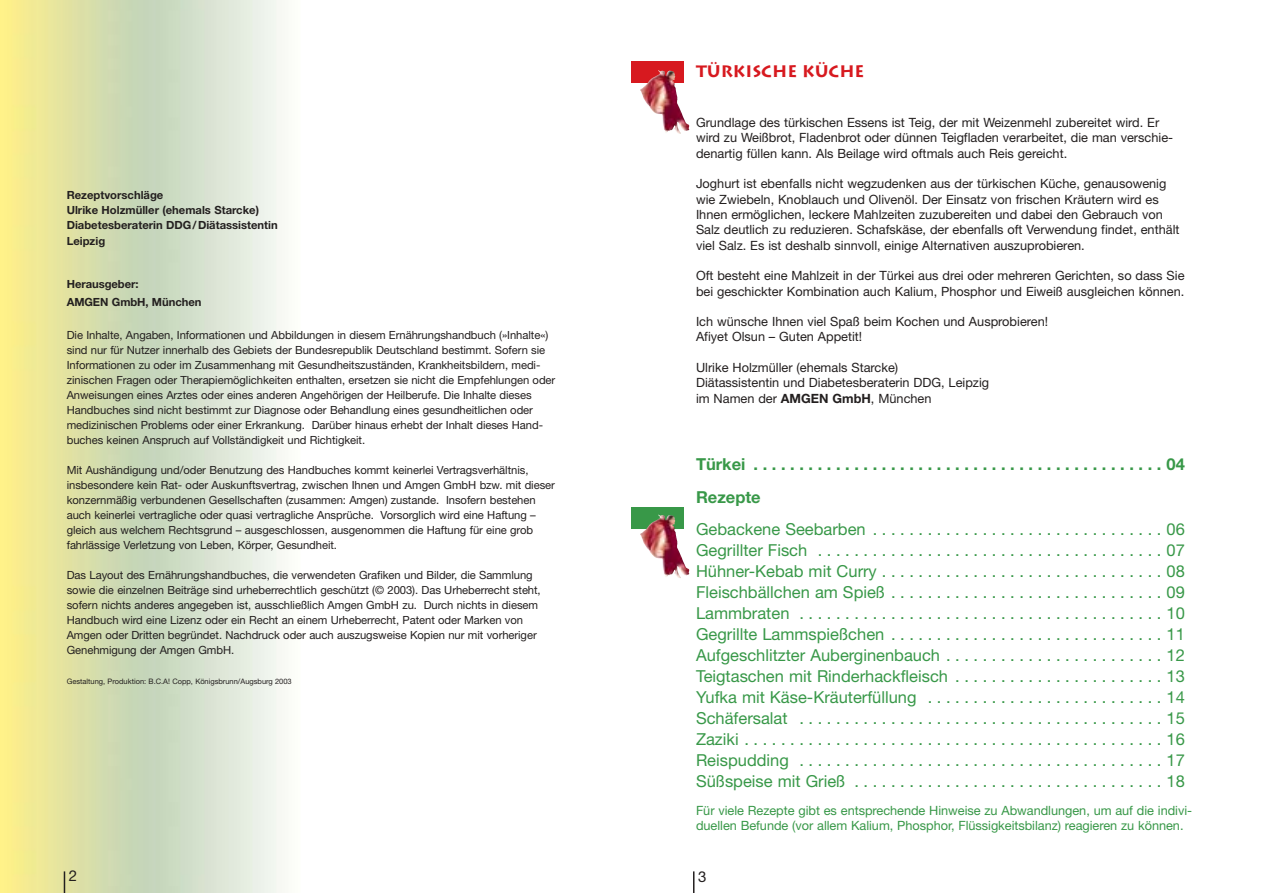
<style>
.page{position:relative;width:1263px;height:893px;background:#fff}
.page>*{position:absolute;margin:0;border:0;box-sizing:border-box;transform-origin:0 0}
.t1{font:16.5px/21px "Helvetica Neue";color:#389848;text-align:justify}
.t2{font:700 16.5px/33.8px "Helvetica Neue";color:#389848}
.t3{font:700 16.5px "Lithos";color:#d7191f}
.t4{font:15px "Helvetica Neue";color:#231f1f}
.t5{font:12.75px/15.3px "Helvetica Neue";color:#231f1f}
.t6{font:12.75px/15.3px "Helvetica Neue";letter-spacing:-.005em;color:#389848}
.t7{font:11.25px/15px "Helvetica Neue";letter-spacing:-.005em;color:#231f1f}
.t8{font:700 11.25px/15px "Helvetica Neue";color:#231f1f}
.t9{font:7.5px "Helvetica Neue";color:#231f1f}
.s1{font-weight:700}
</style>
<div class="page">
<img style="left:0;top:0;width:690px;height:892px">
<hr style="left:693px;top:871px;width:2px;height:21px;background:#231f1f">
<svg style="left:64px;top:871px;width:1px;height:21px"></svg>
<svg style="left:631px;top:61px;width:52px;height:22px"></svg>
<svg style="left:631px;top:507px;width:52px;height:21px"></svg>
<svg style="left:677px;top:122px;width:12px;height:9px"></svg>
<svg style="left:677px;top:566px;width:12px;height:9px"></svg>
<p class="t8" style="left:67px;top:189px;width:213px">Rezeptvorschläge<br>Ulrike Holzmüller (ehemals Starcke)<br>Diabetesberaterin DDG/Diätassistentin<br>Leipzig</p>
<p class="t8" style="left:67px;top:276px;width:136px;line-height:18px">Herausgeber:<br>AMGEN GmbH, München</p>
<p class="t7" style="left:67px;top:328px;width:490px">Die Inhalte, Angaben, Informationen und Abbildungen in diesem Ernährungshandbuch (»Inhalte«) sind nur für Nutzer innerhalb des Gebiets der Bundesrepublik Deutschland bestimmt. Sofern sie Informationen zu oder im Zusammenhang mit Gesundheitszuständen, Krankheitsbildern, medi&shy;zinischen Fragen oder Therapiemöglichkeiten enthalten, ersetzen sie nicht die Empfehlungen oder Anweisungen eines Arztes oder eines anderen Angehörigen der Heilberufe. Die Inhalte dieses Handbuches sind nicht bestimmt zur Diagnose oder Behandlung eines gesundheitlichen oder medizinischen Problems oder einer Erkrankung. Darüber hinaus erhebt der Inhalt dieses Hand&shy;buches keinen Anspruch auf Vollständigkeit und Richtigkeit.</p>
<p class="t7" style="left:67px;top:463px;width:490px">Mit Aushändigung und/oder Benutzung des Handbuches kommt keinerlei Vertragsverhältnis, insbesondere kein Rat- oder Auskunftsvertrag, zwischen Ihnen und Amgen GmbH bzw. mit dieser konzernmäßig verbundenen Gesellschaften (zusammen: Amgen) zustande. Insofern bestehen auch keinerlei vertragliche oder quasi vertragliche Ansprüche. Vorsorglich wird eine Haftung – gleich aus welchem Rechtsgrund – ausgeschlossen, ausgenommen die Haftung für eine grob fahrlässige Verletzung von Leben, Körper, Gesundheit.</p>
<p class="t7" style="left:67px;top:568px;width:476px">Das Layout des Ernährungshandbuches, die verwendeten Grafiken und Bilder, die Sammlung sowie die einzelnen Beiträge sind urheberrechtlich geschützt (© 2003). Das Urheberrecht steht, sofern nichts anderes angegeben ist, ausschließlich Amgen GmbH zu. Durch nichts in diesem Handbuch wird eine Lizenz oder ein Recht an einem Urheberrecht, Patent oder Marken von Amgen oder Dritten begründet. Nachdruck oder auch auszugsweise Kopien nur mit vorheriger Genehmigung der Amgen GmbH.</p>
<p class="t9" style="left:67px;top:678px;width:227px">Gestaltung, Produktion: B.C.A! Copp, Königsbrunn/Augsburg 2003</p>
<h1 class="t3" style="left:696px;top:61px;width:170px">TÜRKISCHE KÜCHE</h1>
<p class="t5" style="left:696px;top:116px;width:479px">Grundlage des türkischen Essens ist Teig, der mit Weizenmehl zubereitet wird. Er wird zu Weißbrot, Fladenbrot oder dünnen Teigfladen verarbeitet, die man verschie&shy;denartig füllen kann. Als Beilage wird oftmals auch Reis gereicht.</p>
<p class="t5" style="left:696px;top:177px;width:485px">Joghurt ist ebenfalls nicht wegzudenken aus der türkischen Küche, genausowenig wie Zwiebeln, Knoblauch und Olivenöl. Der Einsatz von frischen Kräutern wird es Ihnen ermöglichen, leckere Mahlzeiten zuzubereiten und dabei den Gebrauch von Salz deutlich zu reduzieren. Schafskäse, der ebenfalls oft Verwendung findet, enthält viel Salz. Es ist deshalb sinnvoll, einige Alternativen auszuprobieren.</p>
<p class="t5" style="left:696px;top:269px;width:490px">Oft besteht eine Mahlzeit in der Türkei aus drei oder mehreren Gerichten, so dass Sie bei geschickter Kombination auch Kalium, Phosphor und Eiweiß ausgleichen können.</p>
<p class="t5" style="left:696px;top:315px;width:354px">Ich wünsche Ihnen viel Spaß beim Kochen und Ausprobieren!<br>Afiyet Olsun – Guten Appetit!</p>
<p class="t5" style="left:696px;top:361px;width:295px">Ulrike Holzmüller (ehemals Starcke)<br>Diätassistentin und Diabetesberaterin DDG, Leipzig im Namen der <span class="s1">AMGEN GmbH</span>, München</p>
<h1 class="t2" style="left:696px;top:448px;width:490px">Türkei . . . . . . . . . . . . . . . . . . . . . . . . . . . . . . . . . . . . . . . . . . . . . 04<br>Rezepte</h1>
<p class="t1" style="left:696px;top:520px;width:490px">Gebackene Seebarben . . . . . . . . . . . . . . . . . . . . . . . . . . . . . . . . 06<br>Gegrillter Fisch . . . . . . . . . . . . . . . . . . . . . . . . . . . . . . . . . . . . . . 07<br>Hühner-Kebab mit Curry . . . . . . . . . . . . . . . . . . . . . . . . . . . . . . . 08<br>Fleischbällchen am Spieß . . . . . . . . . . . . . . . . . . . . . . . . . . . . . . 09<br>Lammbraten . . . . . . . . . . . . . . . . . . . . . . . . . . . . . . . . . . . . . . . . 10<br>Gegrillte Lammspießchen . . . . . . . . . . . . . . . . . . . . . . . . . . . . . . 11<br>Aufgeschlitzter Auberginenbauch . . . . . . . . . . . . . . . . . . . . . . . . 12<br>Teigtaschen mit Rinderhackfleisch . . . . . . . . . . . . . . . . . . . . . . . 13<br>Yufka mit Käse-Kräuterfüllung . . . . . . . . . . . . . . . . . . . . . . . . . . 14<br>Schäfersalat . . . . . . . . . . . . . . . . . . . . . . . . . . . . . . . . . . . . . . . . 15<br>Zaziki . . . . . . . . . . . . . . . . . . . . . . . . . . . . . . . . . . . . . . . . . . . . . . 16<br>Reispudding . . . . . . . . . . . . . . . . . . . . . . . . . . . . . . . . . . . . . . . . 17<br>Süßspeise mit Grieß . . . . . . . . . . . . . . . . . . . . . . . . . . . . . . . . . . 18</p>
<p class="t6" style="left:696px;top:803px;width:498px">Für viele Rezepte gibt es entsprechende Hinweise zu Abwandlungen, um auf die indivi&shy;duellen Befunde (vor allem Kalium, Phosphor, Flüssigkeitsbilanz) reagieren zu können.</p>
<h2 class="t4" style="left:69px;top:870px;width:10px">2</h2>
<h2 class="t4" style="left:698px;top:871px;width:10px">3</h2>
</div>
